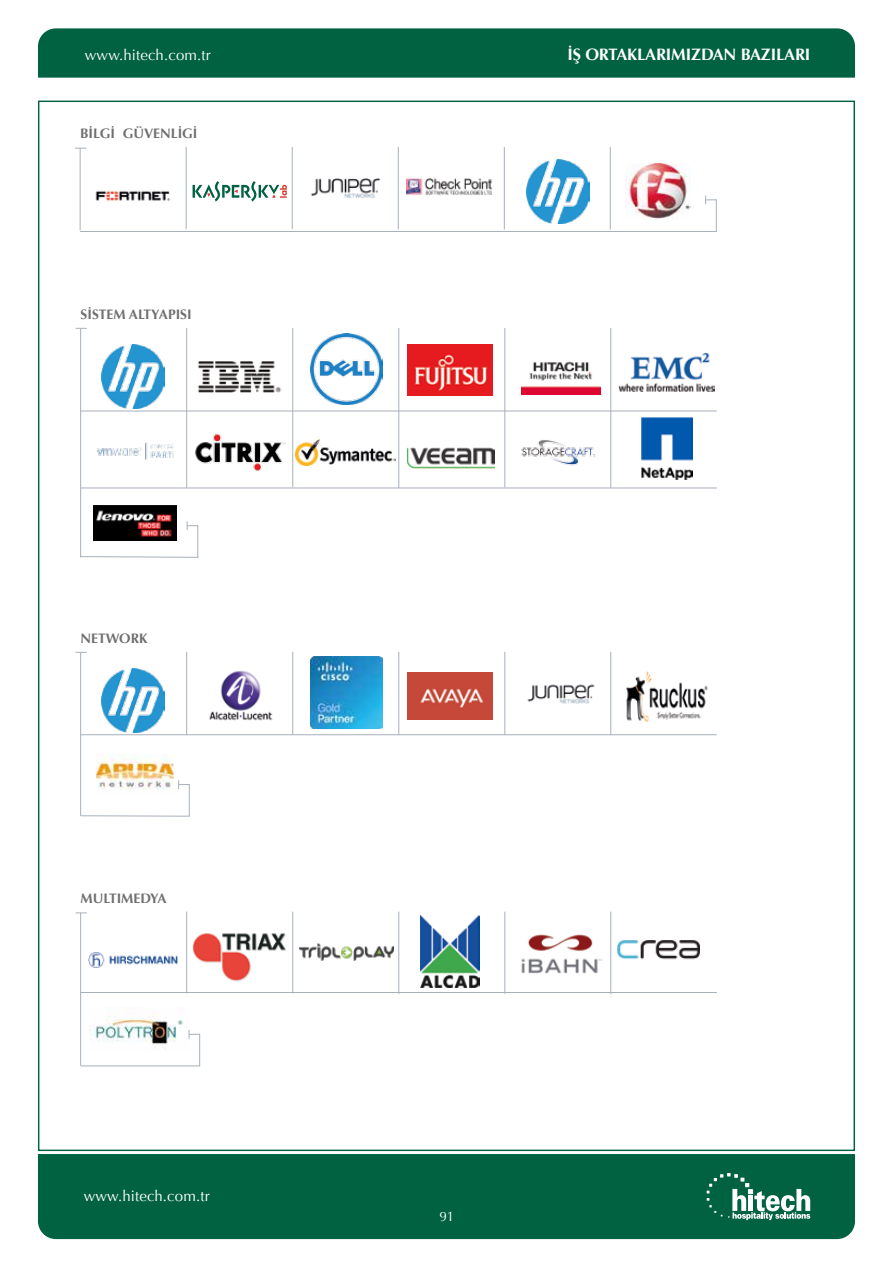
<style>
.page{position:relative;width:893px;height:1263px;background:#fff}
.page>*{position:absolute;margin:0;border:0;box-sizing:border-box;transform-origin:0 0}
.t1{font:700 16.5px "Optima";letter-spacing:-.01em;color:#fff}
.t2{font:15px "Optima";letter-spacing:.01em;color:#fff}
.t3{font:700 13.65px "Optima";color:#706f6f}
.t4{font:13.5px "Optima";color:#fff}
</style>
<div class="page">
<div style="left:38px;top:1154px;width:817px;height:85px;background:#006241"></div>
<svg style="left:707px;top:1173px;width:103px;height:47px"></svg>
<div style="left:38px;top:28px;width:817px;height:50px;background:#006241"></div>
<img style="left:187px;top:666px;width:86px;height:59px">
<img style="left:296px;top:439px;width:99px;height:27px">
<hr style="left:80px;top:328px;width:1px;height:229px;background:#a7b0bb">
<hr style="left:80px;top:652px;width:1px;height:164px;background:#a7b0bb">
<hr style="left:80px;top:913px;width:1px;height:153px;background:#a7b0bb">
<svg style="left:80px;top:521px;width:119px;height:37px"></svg>
<hr style="left:292px;top:328px;width:1px;height:159px;background:#a7b0bb">
<hr style="left:398px;top:328px;width:1px;height:160px;background:#a7b0bb">
<hr style="left:504px;top:328px;width:1px;height:159px;background:#a7b0bb">
<hr style="left:81px;top:411px;width:636px;height:1px;background:#a7b0bb">
<hr style="left:81px;top:488px;width:636px;height:1px;background:#a7b0bb">
<hr style="left:186px;top:328px;width:1px;height:160px;background:#a7b0bb">
<hr style="left:610px;top:328px;width:1px;height:160px;background:#a7b0bb">
<img style="left:101px;top:345px;width:64px;height:63px">
<img style="left:310px;top:333px;width:72px;height:72px">
<img style="left:521px;top:361px;width:79px;height:34px">
<img style="left:197px;top:361px;width:84px;height:32px">
<img style="left:521px;top:440px;width:75px;height:26px">
<img style="left:619px;top:353px;width:96px;height:38px">
<img style="left:195px;top:433px;width:91px;height:38px">
<img style="left:408px;top:447px;width:87px;height:22px">
<img style="left:407px;top:344px;width:85px;height:51px">
<img style="left:97px;top:443px;width:76px;height:17px">
<img style="left:642px;top:418px;width:50px;height:62px">
<img style="left:93px;top:505px;width:84px;height:36px">
<svg style="left:80px;top:780px;width:110px;height:37px"></svg>
<hr style="left:292px;top:652px;width:1px;height:83px;background:#a7b0bb">
<hr style="left:398px;top:652px;width:1px;height:83px;background:#a7b0bb">
<hr style="left:504px;top:652px;width:1px;height:83px;background:#a7b0bb">
<hr style="left:81px;top:734px;width:636px;height:1px;background:#a7b0bb">
<hr style="left:186px;top:652px;width:1px;height:83px;background:#a7b0bb">
<hr style="left:610px;top:652px;width:1px;height:83px;background:#a7b0bb">
<img style="left:101px;top:668px;width:64px;height:64px">
<img style="left:310px;top:657px;width:72px;height:71px">
<img style="left:527px;top:684px;width:68px;height:20px">
<img style="left:626px;top:671px;width:82px;height:51px">
<img style="left:407px;top:672px;width:85px;height:47px">
<img style="left:97px;top:755px;width:76px;height:40px">
<img style="left:192px;top:933px;width:94px;height:49px">
<img style="left:90px;top:1007px;width:94px;height:23px">
<hr style="left:81px;top:992px;width:636px;height:1px;background:#a7b0bb">
<svg style="left:80px;top:1030px;width:120px;height:37px"></svg>
<hr style="left:292px;top:912px;width:1px;height:81px;background:#a7b0bb">
<hr style="left:398px;top:912px;width:1px;height:82px;background:#a7b0bb">
<hr style="left:504px;top:912px;width:1px;height:82px;background:#a7b0bb">
<hr style="left:186px;top:912px;width:1px;height:81px;background:#a7b0bb">
<hr style="left:610px;top:912px;width:1px;height:82px;background:#a7b0bb">
<img style="left:89px;top:952px;width:88px;height:16px">
<img style="left:299px;top:944px;width:94px;height:17px">
<img style="left:521px;top:934px;width:81px;height:40px">
<img style="left:617px;top:941px;width:82px;height:19px">
<img style="left:420px;top:915px;width:59px;height:72px">
<img style="left:528px;top:159px;width:60px;height:22px">
<hr style="left:80px;top:148px;width:1px;height:82px;background:#a7b0bb">
<hr style="left:292px;top:147px;width:1px;height:82px;background:#a7b0bb">
<hr style="left:398px;top:147px;width:1px;height:83px;background:#a7b0bb">
<hr style="left:504px;top:147px;width:1px;height:83px;background:#a7b0bb">
<hr style="left:186px;top:147px;width:1px;height:82px;background:#a7b0bb">
<hr style="left:610px;top:147px;width:1px;height:83px;background:#a7b0bb">
<img style="left:315px;top:178px;width:66px;height:3px">
<img style="left:626px;top:163px;width:63px;height:18px">
<img style="left:406px;top:178px;width:86px;height:3px">
<svg style="left:79px;top:181px;width:638px;height:51px"></svg>
<p class="t2" style="left:85px;top:46px;width:128px">www.hitech.com.tr</p>
<p class="t3" style="left:80px;top:125px;width:119px">BİLGİ GÜVENLİGİ</p>
<p class="t3" style="left:81px;top:306px;width:113px">SİSTEM ALTYAPISI</p>
<p class="t3" style="left:81px;top:630px;width:68px">NETWORK</p>
<p class="t3" style="left:81px;top:890px;width:88px">MULTIMEDYA</p>
<p class="t2" style="left:84px;top:1187px;width:128px">www.hitech.com.tr</p>
<p class="t1" style="left:567px;top:45px;width:244px">İŞ ORTAKLARIMIZDAN BAZILARI</p>
<p class="t4" style="left:439px;top:1209px;width:17px">91</p>
</div>
